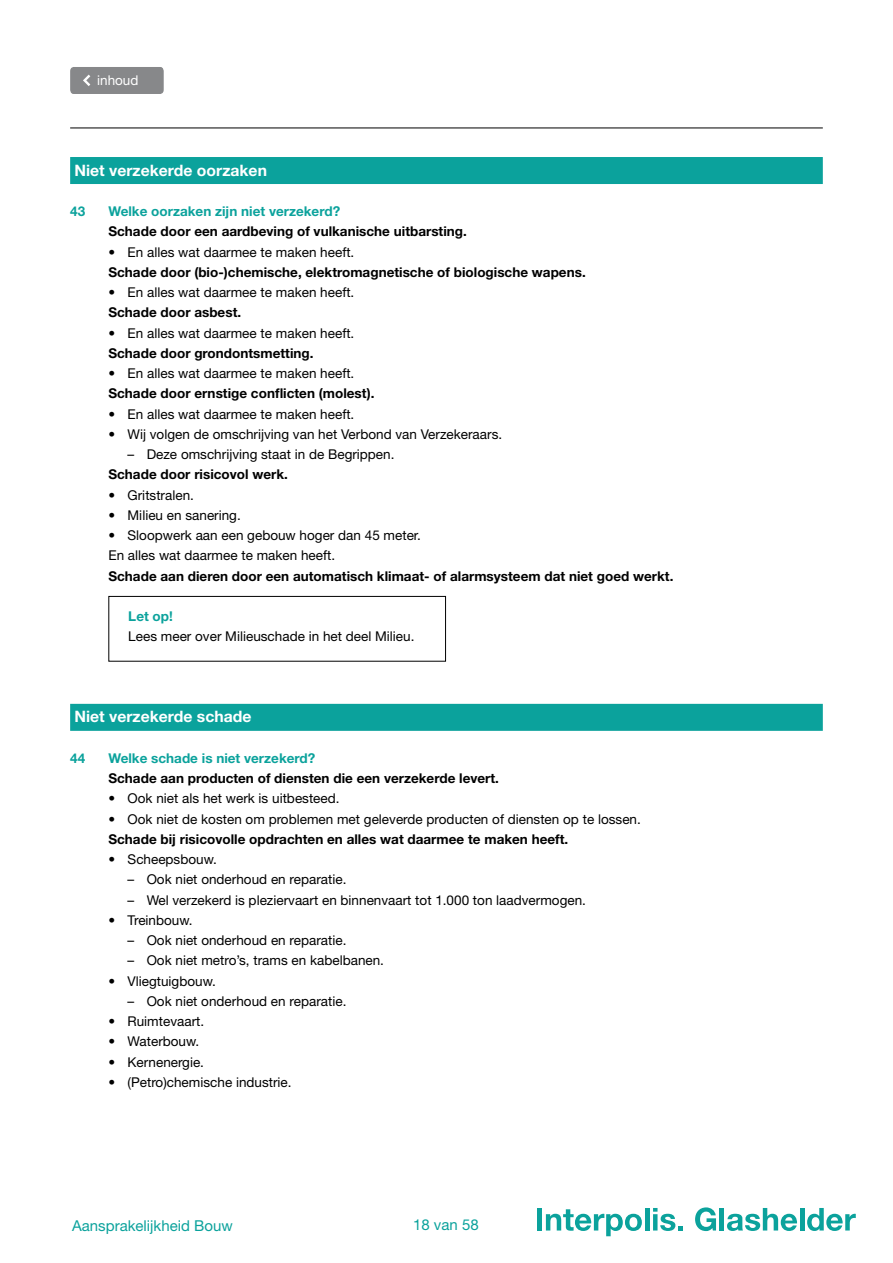
<style>
.page{position:relative;width:893px;height:1263px;background:#fff}
.page>*{position:absolute;margin:0;border:0;box-sizing:border-box;transform-origin:0 0}
.t1{font:700 15.75px "Helvetica Neue LT Std";color:#fff}
.t2{font:15px "Helvetica Neue LT Std";color:#0ba29c}
.t3{font:13.5px/20.2px "Helvetica Neue LT Std";color:#000}
.t4{font:700 13.5px "Helvetica Neue LT Std";color:#000}
.t5{font:700 13.5px "Helvetica Neue LT Std";color:#0ba29c}
.t6{font:13.5px "Helvetica Neue LT Std";color:#fff}
</style>
<div class="page">
<hr style="left:70px;top:128px;width:753px;height:1px;background:#000">
<div style="left:537px;top:1208px;width:5px;height:22px;background:#0ba29c"></div>
<svg style="left:546px;top:1209px;width:96px;height:27px"></svg>
<hr style="left:645px;top:1208px;width:4px;height:22px;background:#0ba29c">
<svg style="left:653px;top:1208px;width:30px;height:23px"></svg>
<svg style="left:695px;top:1207px;width:21px;height:24px"></svg>
<hr style="left:720px;top:1208px;width:4px;height:22px;background:#0ba29c">
<svg style="left:727px;top:1208px;width:70px;height:23px"></svg>
<hr style="left:800px;top:1208px;width:4px;height:22px;background:#0ba29c">
<svg style="left:807px;top:1208px;width:49px;height:23px"></svg>
<div style="left:70px;top:67px;width:94px;height:27px;background:#87888a"></div>
<div style="left:70px;top:157px;width:753px;height:27px;background:#0ba29c"></div>
<div style="left:70px;top:704px;width:753px;height:27px;background:#0ba29c"></div>
<div style="left:108px;top:596px;width:338px;height:66px;border:1px solid #000"></div>
<p class="t6" style="left:97px;top:72px;width:43px">inhoud</p>
<p class="t1" style="left:74px;top:160px;width:194px">Niet verzekerde oorzaken</p>
<p class="t5" style="left:70px;top:203px;width:17px">43</p>
<p class="t5" style="left:108px;top:203px;width:233px">Welke oorzaken zijn niet verzekerd?</p>
<p class="t4" style="left:108px;top:223px;width:360px">Schade door een aardbeving of vulkanische uitbarsting.</p>
<p class="t3" style="left:108px;top:241px;width:247px">• En alles wat daarmee te maken heeft.</p>
<p class="t4" style="left:108px;top:264px;width:479px">Schade door (bio-)chemische, elektromagnetische of biologische wapens.</p>
<p class="t3" style="left:108px;top:282px;width:247px">• En alles wat daarmee te maken heeft.</p>
<p class="t4" style="left:108px;top:304px;width:134px">Schade door asbest.</p>
<p class="t3" style="left:108px;top:322px;width:247px">• En alles wat daarmee te maken heeft.</p>
<p class="t4" style="left:108px;top:345px;width:207px">Schade door grondontsmetting.</p>
<p class="t3" style="left:108px;top:363px;width:247px">• En alles wat daarmee te maken heeft.</p>
<p class="t4" style="left:108px;top:385px;width:267px">Schade door ernstige conflicten (molest).</p>
<p class="t3" style="left:108px;top:403px;width:247px">• En alles wat daarmee te maken heeft.</p>
<p class="t3" style="left:108px;top:424px;width:395px">• Wij volgen de omschrijving van het Verbond van Verzekeraars.</p>
<p class="t3" style="left:128px;top:444px;width:268px">– Deze omschrijving staat in de Begrippen.</p>
<p class="t4" style="left:108px;top:466px;width:181px">Schade door risicovol werk.</p>
<p class="t3" style="left:108px;top:484px;width:87px">• Gritstralen.</p>
<p class="t3" style="left:108px;top:505px;width:134px">• Milieu en sanering.</p>
<p class="t3" style="left:108px;top:525px;width:314px">• Sloopwerk aan een gebouw hoger dan 45 meter.<br>En alles wat daarmee te maken heeft.</p>
<p class="t4" style="left:108px;top:567px;width:567px">Schade aan dieren door een automatisch klimaat- of alarmsysteem dat niet goed werkt.</p>
<p class="t5" style="left:128px;top:608px;width:46px">Let op!</p>
<p class="t3" style="left:128px;top:626px;width:288px">Lees meer over Milieuschade in het deel Milieu.</p>
<p class="t1" style="left:74px;top:707px;width:179px">Niet verzekerde schade</p>
<p class="t5" style="left:70px;top:750px;width:17px">44</p>
<p class="t5" style="left:108px;top:750px;width:208px">Welke schade is niet verzekerd?</p>
<p class="t4" style="left:108px;top:770px;width:392px">Schade aan producten of diensten die een verzekerde levert.</p>
<p class="t3" style="left:108px;top:788px;width:233px">• Ook niet als het werk is uitbesteed.</p>
<p class="t3" style="left:108px;top:808px;width:534px">• Ook niet de kosten om problemen met geleverde producten of diensten op te lossen.</p>
<p class="t4" style="left:108px;top:831px;width:461px">Schade bij risicovolle opdrachten en alles wat daarmee te maken heeft.</p>
<p class="t3" style="left:108px;top:849px;width:110px">• Scheepsbouw.</p>
<p class="t3" style="left:128px;top:869px;width:220px">– Ook niet onderhoud en reparatie.</p>
<p class="t3" style="left:128px;top:889px;width:460px">– Wel verzekerd is pleziervaart en binnenvaart tot 1.000 ton laadvermogen.</p>
<p class="t3" style="left:108px;top:910px;width:86px">• Treinbouw.</p>
<p class="t3" style="left:128px;top:930px;width:220px">– Ook niet onderhoud en reparatie.</p>
<p class="t3" style="left:128px;top:950px;width:258px">– Ook niet metro’s, trams en kabelbanen.</p>
<p class="t3" style="left:108px;top:970px;width:109px">• Vliegtuigbouw.</p>
<p class="t3" style="left:128px;top:991px;width:220px">– Ook niet onderhoud en reparatie.</p>
<p class="t3" style="left:108px;top:1011px;width:97px">• Ruimtevaart.</p>
<p class="t3" style="left:108px;top:1031px;width:93px">• Waterbouw.</p>
<p class="t3" style="left:108px;top:1051px;width:97px">• Kernenergie.</p>
<p class="t3" style="left:108px;top:1072px;width:185px">• (Petro)chemische industrie.</p>
<p class="t2" style="left:72px;top:1216px;width:162px">Aansprakelijkheid Bouw</p>
<p class="t2" style="left:413px;top:1216px;width:67px">18 van 58</p>
</div>
